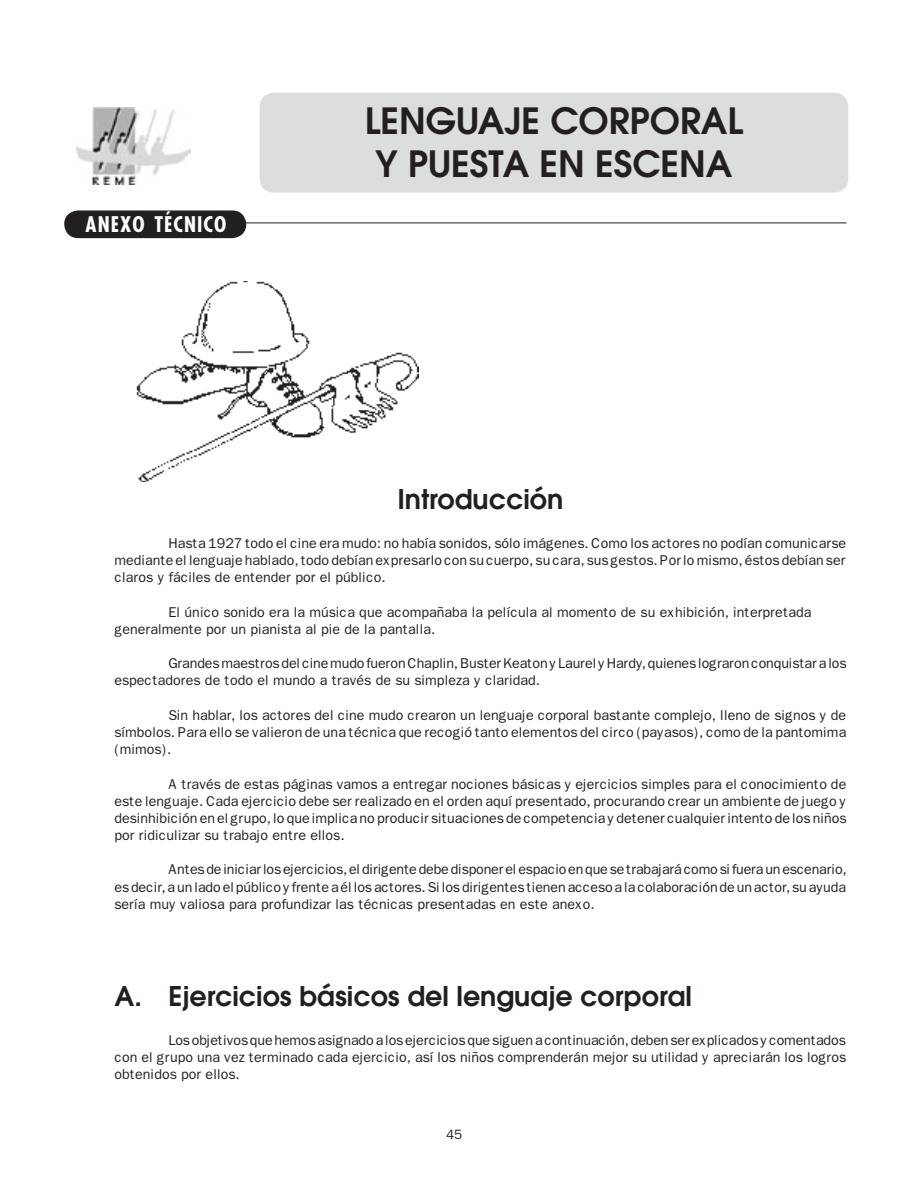
<style>
.page{position:relative;width:918px;height:1188px;background:#fff}
.page>*{position:absolute;margin:0;border:0;box-sizing:border-box;transform-origin:0 0}
.t1{font:600 36px/43.2px "Avant Garde";color:#231f20;text-align:center}
.t2{font:600 27px "Avant Garde";color:#231f20}
.t3{font:700 condensed 21px "Futura";letter-spacing:.05em;color:#fff}
.t4{font:14.25px/17.1px "Franklin Gothic";color:#231f20;text-align:justify}
.t5{font:13.5px "Franklin Gothic";color:#231f20}
</style>
<div class="page">
<img style="left:136px;top:281px;width:282px;height:201px">
<div style="left:259px;top:92px;width:590px;height:100px;background:#dcdddf"></div>
<hr style="left:243px;top:223px;width:604px;height:1px;background:#231f20">
<svg style="left:64px;top:210px;width:183px;height:27px;background:#2d2a2b"></svg>
<img style="left:77px;top:107px;width:114px;height:77px">
<h3 class="t3" style="left:86px;top:211px;width:142px">ANEXO TÉCNICO</h3>
<h1 class="t1" style="left:365px;top:99px;width:380px">LENGUAJE CORPORAL<br>Y PUESTA EN ESCENA</h1>
<h2 class="t2" style="left:397px;top:482px;width:167px">Introducción</h2>
<p class="t4" style="left:114px;top:535px;width:733px;text-indent:54px">Hasta 1927 todo el cine era mudo: no había sonidos, sólo imágenes. Como los actores no podían comunicarse mediante el lenguaje hablado, todo debían expresarlo con su cuerpo, su cara, sus gestos. Por lo mismo, éstos debían ser claros y fáciles de entender por el público.</p>
<p class="t4" style="left:114px;top:604px;width:699px;text-indent:54px">El único sonido era la música que acompañaba la película al momento de su exhibición, interpretada generalmente por un pianista al pie de la pantalla.</p>
<p class="t4" style="left:114px;top:655px;width:734px;text-indent:54px">Grandes maestros del cine mudo fueron Chaplin, Buster Keaton y Laurel y Hardy, quienes lograron conquistar a los espectadores de todo el mundo a través de su simpleza y claridad.</p>
<p class="t4" style="left:114px;top:707px;width:733px;text-indent:54px">Sin hablar, los actores del cine mudo crearon un lenguaje corporal bastante complejo, lleno de signos y de símbolos. Para ello se valieron de una técnica que recogió tanto elementos del circo (payasos), como de la pantomima (mimos).</p>
<p class="t4" style="left:114px;top:775px;width:734px;text-indent:54px">A través de estas páginas vamos a entregar nociones básicas y ejercicios simples para el conocimiento de este lenguaje. Cada ejercicio debe ser realizado en el orden aquí presentado, procurando crear un ambiente de juego y desinhibición en el grupo, lo que implica no producir situaciones de competencia y detener cualquier intento de los niños por ridiculizar su trabajo entre ellos.</p>
<p class="t4" style="left:114px;top:861px;width:734px;text-indent:54px">Antes de iniciar los ejercicios, el dirigente debe disponer el espacio en que se trabajará como si fuera un escenario, es decir, a un lado el público y frente a él los actores. Si los dirigentes tienen acceso a la colaboración de un actor, su ayuda sería muy valiosa para profundizar las técnicas presentadas en este anexo.</p>
<h2 class="t2" style="left:114px;top:978px;width:579px">A. Ejercicios básicos del lenguaje corporal</h2>
<p class="t4" style="left:114px;top:1031px;width:733px;text-indent:54px">Los objetivos que hemos asignado a los ejercicios que siguen a continuación, deben ser explicados y comentados con el grupo una vez terminado cada ejercicio, así los niños comprenderán mejor su utilidad y apreciarán los logros obtenidos por ellos.</p>
<p class="t5" style="left:446px;top:1127px;width:18px">45</p>
</div>
